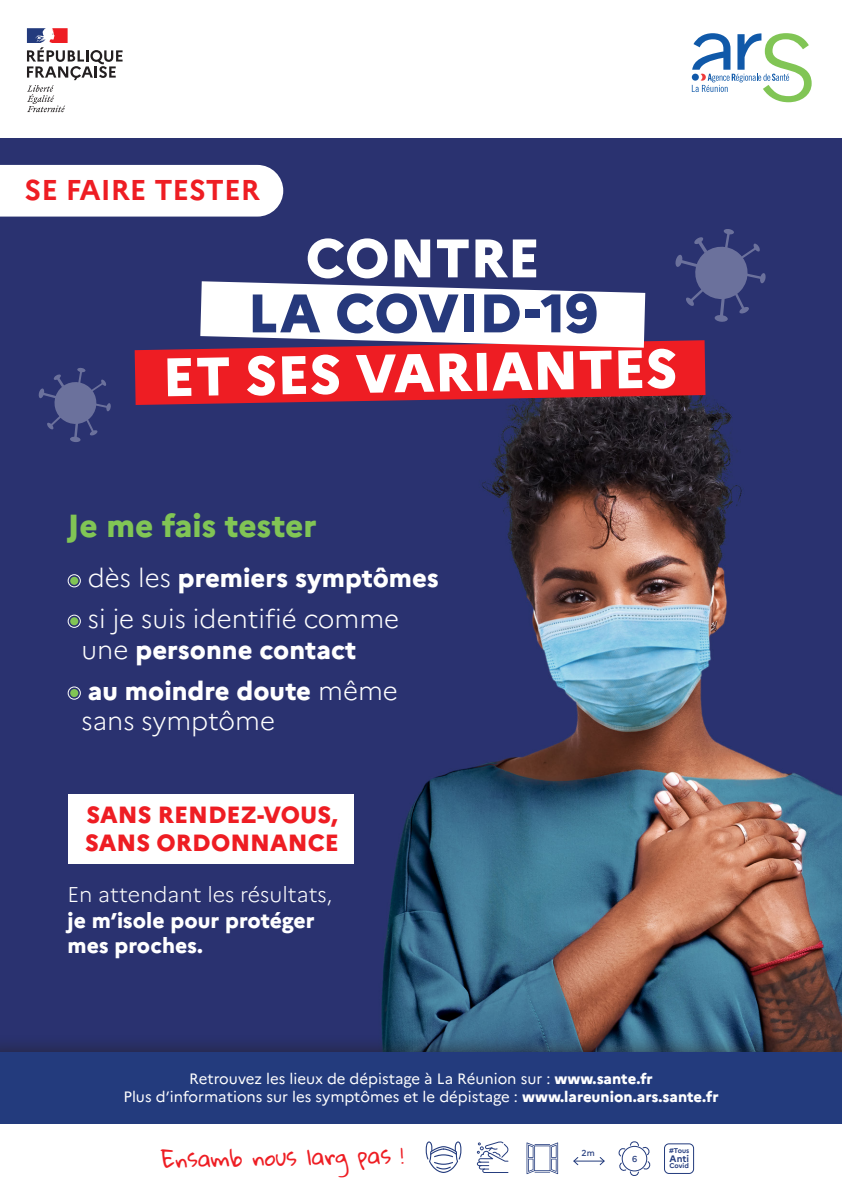
<style>
.page{position:relative;width:842px;height:1191px;background:#fff}
.page>*{position:absolute;margin:0;border:0;box-sizing:border-box;transform-origin:0 0}
.t1{font:800 54.1px "Marianne";color:#fff}
.t2{font:800 54.1px "Marianne";color:#26397c}
.t3{font:800 31.9px "Marianne";letter-spacing:-.01em;color:#81c555}
.t4{font:700 28.6px "Marianne";color:#ee1d23}
.t5{font:800 25.8px "Marianne";color:#fff}
.t6{font:300 25.8px "Marianne";color:#fff}
.t7{font:800 23.4px "Marianne";color:#ee1d23}
.t8{font:21.7px "Gloria Hallelujah";color:#ee1d23}
.t9{font:800 21.3px/25.6px "Marianne";color:#fff}
.t10{font:300 21.3px "Marianne";color:#fff}
.t11{font:15px "Marianne";color:#fff}
.t12{font:700 9.4px "Marianne";color:#233b7d}
.t13{font:500 8.6px "Marianne";color:#233b7d}
.t14{font:700 6.9px "Marianne";letter-spacing:-.005em;color:#233b7d}
.s1{font-weight:300}
.s2{font-weight:800}
</style>
<div class="page">
<img style="left:0;top:138px;width:842px;height:895px">
<div style="left:68px;top:794px;width:286px;height:69px;background:#fff"></div>
<div style="left:0;top:1033px;width:842px;height:125px;background:#231f20;opacity:.75"></div>
<div style="left:0;top:1052px;width:842px;height:88px;background:#233b7d"></div>
<div style="left:0;top:1124px;width:842px;height:67px;background:#fff"></div>
<svg style="left:692px;top:33px;width:120px;height:69px"></svg>
<svg style="left:27px;top:28px;width:96px;height:84px"></svg>
<svg style="left:0;top:165px;width:283px;height:51px"></svg>
<div style="left:68px;top:574px;width:13px;height:13px;border:1px solid #fff;border-radius:50%"></div>
<div style="left:70px;top:577px;width:8px;height:8px;background:#81c555;border-radius:50%"></div>
<div style="left:68px;top:614px;width:13px;height:14px;border:1px solid #fff;border-radius:50%"></div>
<div style="left:70px;top:617px;width:8px;height:8px;background:#81c555;border-radius:50%"></div>
<div style="left:68px;top:686px;width:13px;height:13px;border:1px solid #fff;border-radius:50%"></div>
<div style="left:70px;top:689px;width:8px;height:8px;background:#81c555;border-radius:50%"></div>
<svg style="left:426px;top:1141px;width:35px;height:32px"></svg>
<svg style="left:477px;top:1141px;width:32px;height:32px"></svg>
<svg style="left:527px;top:1142px;width:31px;height:32px"></svg>
<hr style="left:574px;top:1160px;width:30px;height:1px;background:#233b7d">
<svg style="left:573px;top:1157px;width:6px;height:9px"></svg>
<svg style="left:599px;top:1157px;width:6px;height:9px"></svg>
<svg style="left:618px;top:1141px;width:33px;height:35px"></svg>
<div style="left:664px;top:1143px;width:30px;height:30px;border:1px solid #233b7d;border-radius:4px"></div>
<svg style="left:38px;top:367px;width:73px;height:75px"></svg>
<svg style="left:135px;top:229px;width:631px;height:176px"></svg>
<p class="t4" style="left:25px;top:172px;width:237px">SE FAIRE TESTER</p>
<p class="t1" style="left:306px;top:225px;width:236px">CONTRE</p>
<p class="t2" style="left:247px;top:280px;width:352px">LA COVID-19</p>
<p class="t1" style="left:162px;top:344px;width:517px;rotate:-1deg">ET SES VARIANTES</p>
<p class="t3" style="left:68px;top:506px;width:251px">Je me fais tester</p>
<p class="t5" style="left:88px;top:562px;width:353px"><span class="s1">dès les</span> premiers symptômes</p>
<p class="t6" style="left:88px;top:603px;width:313px">si je suis identifié comme</p>
<p class="t5" style="left:82px;top:633px;width:276px"><span class="s1">une</span> personne contact</p>
<p class="t5" style="left:88px;top:674px;width:312px">au moindre doute <span class="s1">même</span></p>
<p class="t6" style="left:82px;top:705px;width:195px">sans symptôme</p>
<p class="t7" style="left:87px;top:800px;width:252px">SANS RENDEZ-VOUS,</p>
<p class="t7" style="left:85px;top:828px;width:255px">SANS ORDONNANCE</p>
<p class="t10" style="left:68px;top:881px;width:266px">En attendant les résultats,</p>
<p class="t9" style="left:68px;top:907px;width:248px">je m’isole pour protéger mes proches.</p>
<p class="t11" style="left:189px;top:1069px;width:465px">Retrouvez les lieux de dépistage à La Réunion sur : <span class="s2">www.sante.fr</span></p>
<p class="t11" style="left:123px;top:1087px;width:597px">Plus d’informations sur les symptômes et le dépistage : <span class="s2">www.lareunion.ars.sante.fr</span></p>
<p class="t8" style="left:161px;top:1147px;width:244px;rotate:-1deg">Ensamb nous larg pas !</p>
<p class="t13" style="left:581px;top:1147px;width:15px">2m</p>
<p class="t13" style="left:632px;top:1153px;width:7px">6</p>
<p class="t14" style="left:669px;top:1146px;width:22px">#Tous</p>
<p class="t12" style="left:669px;top:1152px;width:21px">Anti</p>
<p class="t14" style="left:669px;top:1161px;width:21px">Covid</p>
</div>
